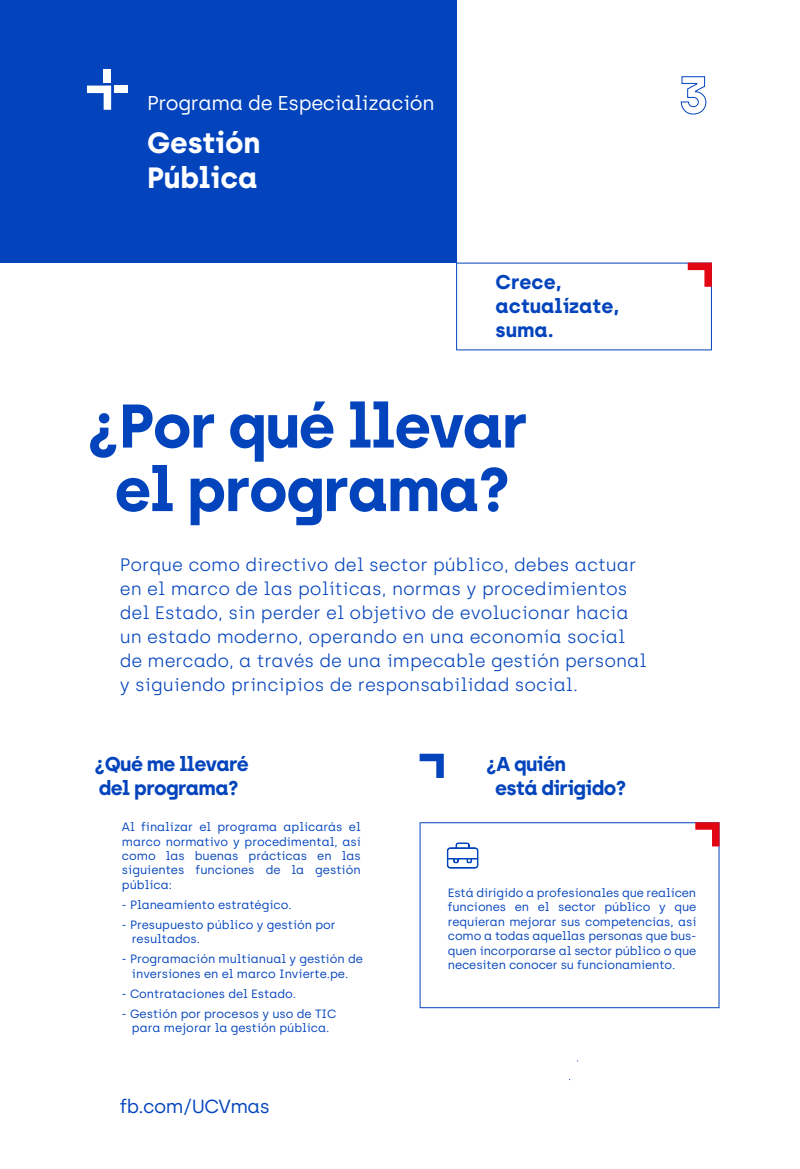
<style>
.page{position:relative;width:800px;height:1169px;background:#fff}
.page>*{position:absolute;margin:0;border:0;box-sizing:border-box;transform-origin:0 0}
.t1{font:700 61.5px/63.5px "Archia";letter-spacing:-.025em;color:#0344bd;text-align:center}
.t2{font:700 29.3px/35.2px "Archia";letter-spacing:-.01em;color:#fff}
.t3{font:700 20px/24px "Archia";letter-spacing:-.03em;color:#0344bd}
.t4{font:20px "Archia";letter-spacing:-.015em;color:#fff}
.t5{font:700 20px/24px "Archia";color:#0344bd}
.t6{font:19px "Archia";letter-spacing:-.03em;color:#0344bd}
.t7{font:300 18px/24px "Archia";color:#0344bd}
.t8{font:12px/14.4px "Archia";color:#0344bd;text-align:justify}
</style>
<div class="page">
<svg style="left:680px;top:76px;width:27px;height:39px"></svg>
<div style="left:0;top:0;width:456px;height:262px;background:#0344bd"></div>
<svg style="left:456px;top:262px;width:256px;height:88px"></svg>
<svg style="left:87px;top:86px;width:24px;height:24px"></svg>
<div style="left:104px;top:69px;width:7px;height:13px;background:#fff"></div>
<div style="left:114px;top:86px;width:14px;height:7px;background:#fff"></div>
<svg style="left:420px;top:753px;width:24px;height:24px"></svg>
<svg style="left:420px;top:822px;width:300px;height:186px"></svg>
<svg style="left:447px;top:842px;width:31px;height:26px"></svg>
<svg style="left:695px;top:822px;width:25px;height:24px"></svg>
<h3 class="t4" style="left:147px;top:91px;width:289px">Programa de Especialización</h3>
<h2 class="t2" style="left:147px;top:124px;width:115px">Gestión<br>Pública</h2>
<h3 class="t5" style="left:496px;top:269px;width:125px">Crece, actualízate, suma.</h3>
<h1 class="t1" style="left:87px;top:393px;width:442px">¿Por qué llevar el programa?</h1>
<p class="t7" style="left:120px;top:552px;width:528px">Porque como directivo del sector público, debes actuar en el marco de las políticas, normas y procedimientos del Estado, sin perder el objetivo de evolucionar hacia un estado moderno, operando en una economía social de mercado, a través de una impecable gestión personal y siguiendo principios de responsabilidad social.</p>
<h3 class="t3" style="left:95px;top:751px;width:156px">¿Qué me llevaré del programa?</h3>
<h3 class="t3" style="left:495px;top:751px;width:133px;text-indent:-9px">¿A quién<br>está dirigido?</h3>
<p class="t8" style="left:122px;top:819px;width:240px">Al finalizar el programa aplicarás el marco normativo y procedimental, así como las buenas prácticas en las siguientes funciones de la gestión pública:</p>
<p class="t8" style="left:122px;top:897px;width:171px">- Planeamiento estratégico.</p>
<p class="t8" style="left:132px;top:917px;width:205px;text-indent:-10px">- Presupuesto público y gestión por resultados.</p>
<p class="t8" style="left:122px;top:951px;width:242px;text-align:center">- Programación multianual y gestión de inversiones en el marco Invierte.pe.</p>
<p class="t8" style="left:122px;top:986px;width:176px">- Contrataciones del Estado.</p>
<p class="t8" style="left:122px;top:1006px;width:216px;text-align:center">- Gestión por procesos y uso de TIC para mejorar la gestión pública.</p>
<h3 class="t6" style="left:120px;top:1095px;width:152px">fb.com/UCVmas</h3>
<p class="t8" style="left:448px;top:885px;width:250px">Está dirigido a profesionales que realicen funciones en el sector público y que requieran mejorar sus competencias, así como a todas aquellas personas que bus&shy;quen incorporarse al sector público o que necesiten conocer su funcionamiento.</p>
</div>
